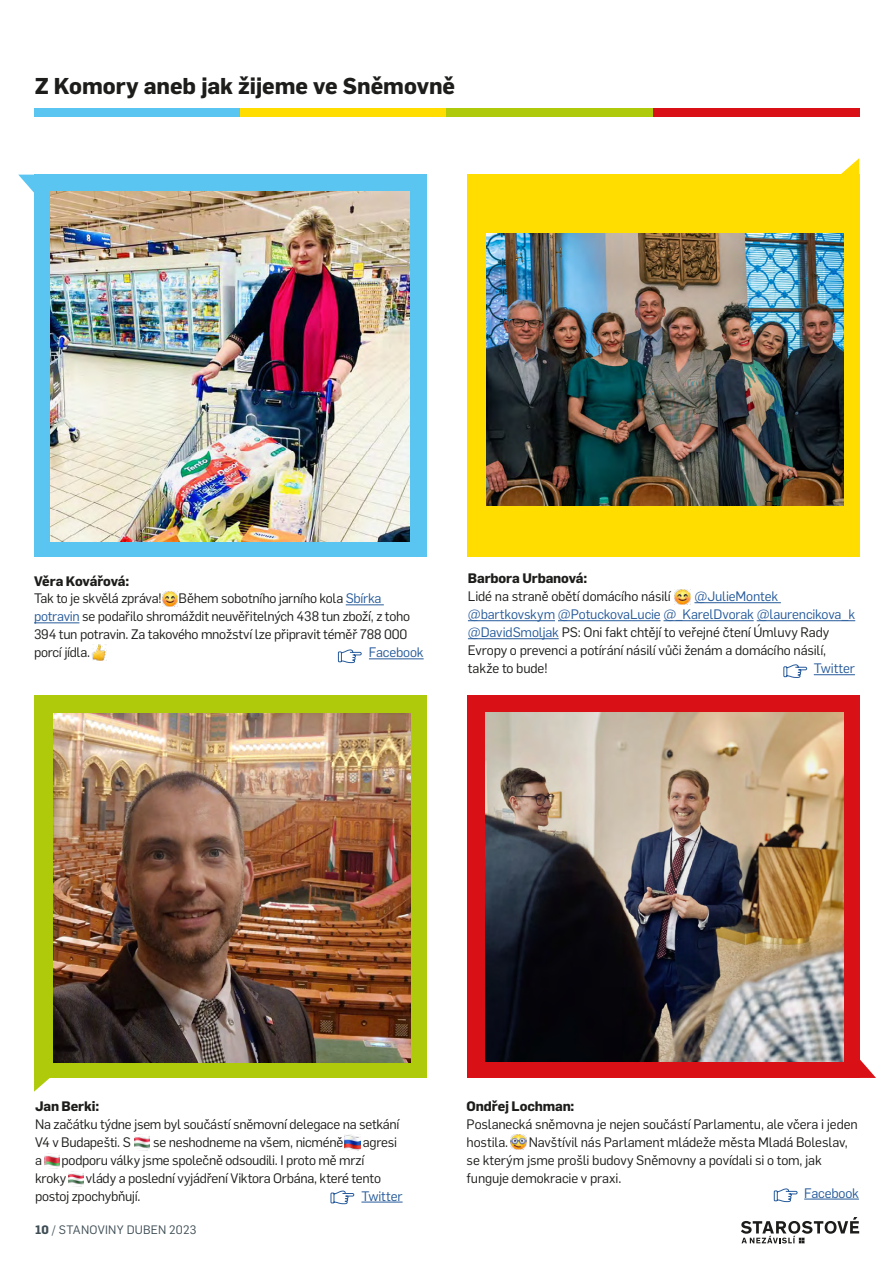
<style>
.page{position:relative;width:893px;height:1263px;background:#fff}
.page>*{position:absolute;margin:0;border:0;box-sizing:border-box;transform-origin:0 0}
.t1{font:700 22.5px "Flama";letter-spacing:-.005em;color:#1d1d1b}
.t2{font:13.5px/18px "Flama";letter-spacing:-.015em;color:#1d1d1b}
.t3{font:700 13.5px "Flama";letter-spacing:-.01em;color:#1d1d1b}
.t4{font:13.5px "Flama";letter-spacing:-.01em;color:#275b9b}
.t5{font:12px "Flama";letter-spacing:.02em;color:#3f4e55}
.s1{font-weight:700}
.s2{color:#275b9b}
</style>
<div class="page">
<div style="left:34px;top:108px;width:206px;height:9px;background:#5bc5f2"></div>
<div style="left:240px;top:108px;width:207px;height:9px;background:#fd0"></div>
<div style="left:447px;top:108px;width:206px;height:9px;background:#afca0b"></div>
<div style="left:653px;top:108px;width:207px;height:9px;background:#d91016"></div>
<svg style="left:741px;top:1217px;width:118px;height:26px"></svg>
<svg style="left:18px;top:175px;width:16px;height:18px"></svg>
<div style="left:34px;top:175px;width:393px;height:382px;background:#5bc5f2"></div>
<img style="left:50px;top:192px;width:359px;height:350px">
<hr style="left:361px;top:1202px;width:42px;height:1px;background:#275b9b">
<svg style="left:748px;top:158px;width:111px;height:17px"></svg>
<div style="left:467px;top:175px;width:393px;height:382px;background:#fd0"></div>
<hr style="left:694px;top:602px;width:87px;height:1px;background:#275b9b">
<hr style="left:468px;top:620px;width:87px;height:1px;background:#275b9b">
<hr style="left:558px;top:620px;width:103px;height:1px;background:#275b9b">
<hr style="left:663px;top:620px;width:91px;height:1px;background:#275b9b">
<hr style="left:757px;top:620px;width:98px;height:1px;background:#275b9b">
<hr style="left:468px;top:638px;width:91px;height:1px;background:#275b9b">
<hr style="left:814px;top:674px;width:41px;height:1px;background:#275b9b">
<img style="left:486px;top:233px;width:357px;height:273px">
<svg style="left:860px;top:1059px;width:16px;height:19px"></svg>
<div style="left:467px;top:695px;width:393px;height:383px;background:#d91016"></div>
<hr style="left:804px;top:1199px;width:55px;height:1px;background:#275b9b">
<img style="left:486px;top:712px;width:357px;height:349px">
<svg style="left:34px;top:1078px;width:16px;height:14px"></svg>
<div style="left:34px;top:695px;width:393px;height:383px;background:#afca0b"></div>
<img style="left:54px;top:713px;width:357px;height:349px">
<svg style="left:338px;top:649px;width:24px;height:14px"></svg>
<svg style="left:783px;top:664px;width:24px;height:14px"></svg>
<svg style="left:774px;top:1188px;width:24px;height:14px"></svg>
<svg style="left:330px;top:1190px;width:24px;height:14px"></svg>
<hr style="left:346px;top:604px;width:38px;height:1px;background:#275b9b">
<hr style="left:34px;top:622px;width:45px;height:1px;background:#275b9b">
<hr style="left:369px;top:658px;width:55px;height:1px;background:#275b9b">
<img style="left:134px;top:1136px;width:16px;height:13px">
<img style="left:511px;top:1134px;width:15px;height:15px">
<img style="left:162px;top:591px;width:16px;height:16px">
<img style="left:92px;top:645px;width:15px;height:15px">
<img style="left:675px;top:589px;width:15px;height:16px">
<img style="left:345px;top:1135px;width:15px;height:15px">
<img style="left:44px;top:1153px;width:15px;height:14px">
<img style="left:68px;top:1171px;width:16px;height:14px">
<h1 class="t1" style="left:35px;top:69px;width:422px">Z Komory aneb jak žijeme ve Sněmovně</h1>
<p class="t2" style="left:34px;top:571px;width:378px"><span class="s1">Věra Kovářová:<br></span>Tak to je skvělá zpráva! Během sobotního jarního kola <span class="s2">Sbírka potravin</span> se podařilo shromáždit neuvěřitelných 438 tun zboží, z toho 394 tun potravin. Za takového množství lze připravit téměř 788 000 porcí jídla.</p>
<p class="t4" style="left:369px;top:643px;width:56px">Facebook</p>
<p class="t3" style="left:468px;top:569px;width:121px">Barbora Urbanová:</p>
<p class="t2" style="left:468px;top:587px;width:204px">Lidé na straně obětí domácího násilí</p>
<p class="t2" style="left:468px;top:587px;width:389px;text-indent:227px"><span class="s2">@JulieMontek @bartkovskym @PotuckovaLucie @_KarelDvorak @laurencikova_k @DavidSmoljak</span> PS: Oni fakt chtějí to veřejné čtení Úmluvy Rady Evropy o prevenci a potírání násilí vůči ženám a domácího násilí, takže to bude!</p>
<p class="t4" style="left:814px;top:659px;width:43px">Twitter</p>
<p class="t3" style="left:35px;top:1096px;width:66px">Jan Berki:</p>
<p class="t2" style="left:35px;top:1114px;width:366px">Na začátku týdne jsem byl součástí sněmovní delegace na setkání<br>V4 v Budapešti. S</p>
<p class="t2" style="left:153px;top:1132px;width:192px">se neshodneme na všem, nicméně</p>
<p class="t2" style="left:363px;top:1132px;width:36px">agresi</p>
<p class="t2" style="left:35px;top:1150px;width:331px;text-indent:26px">podporu války jsme společně odsoudili. I proto mě mrzí kroky</p>
<p class="t2" style="left:35px;top:1150px;width:8px">a</p>
<p class="t2" style="left:35px;top:1168px;width:347px;text-indent:51px">vlády a poslední vyjádření Viktora Orbána, které tento postoj zpochybňují.</p>
<p class="t4" style="left:361px;top:1186px;width:43px">Twitter</p>
<p class="t5" style="left:35px;top:1221px;width:163px"><span class="s1">10</span> / STANOVINY DUBEN 2023</p>
<p class="t3" style="left:467px;top:1096px;width:109px">Ondřej Lochman:</p>
<p class="t2" style="left:467px;top:1114px;width:393px">Poslanecká sněmovna je nejen součástí Parlamentu, ale včera i jeden hostila.</p>
<p class="t2" style="left:467px;top:1132px;width:383px;text-indent:62px">Navštívil nás Parlament mládeže města Mladá Boleslav, se kterým jsme prošli budovy Sněmovny a povídali si o tom, jak funguje demokracie v praxi.</p>
<p class="t4" style="left:804px;top:1183px;width:56px">Facebook</p>
</div>
